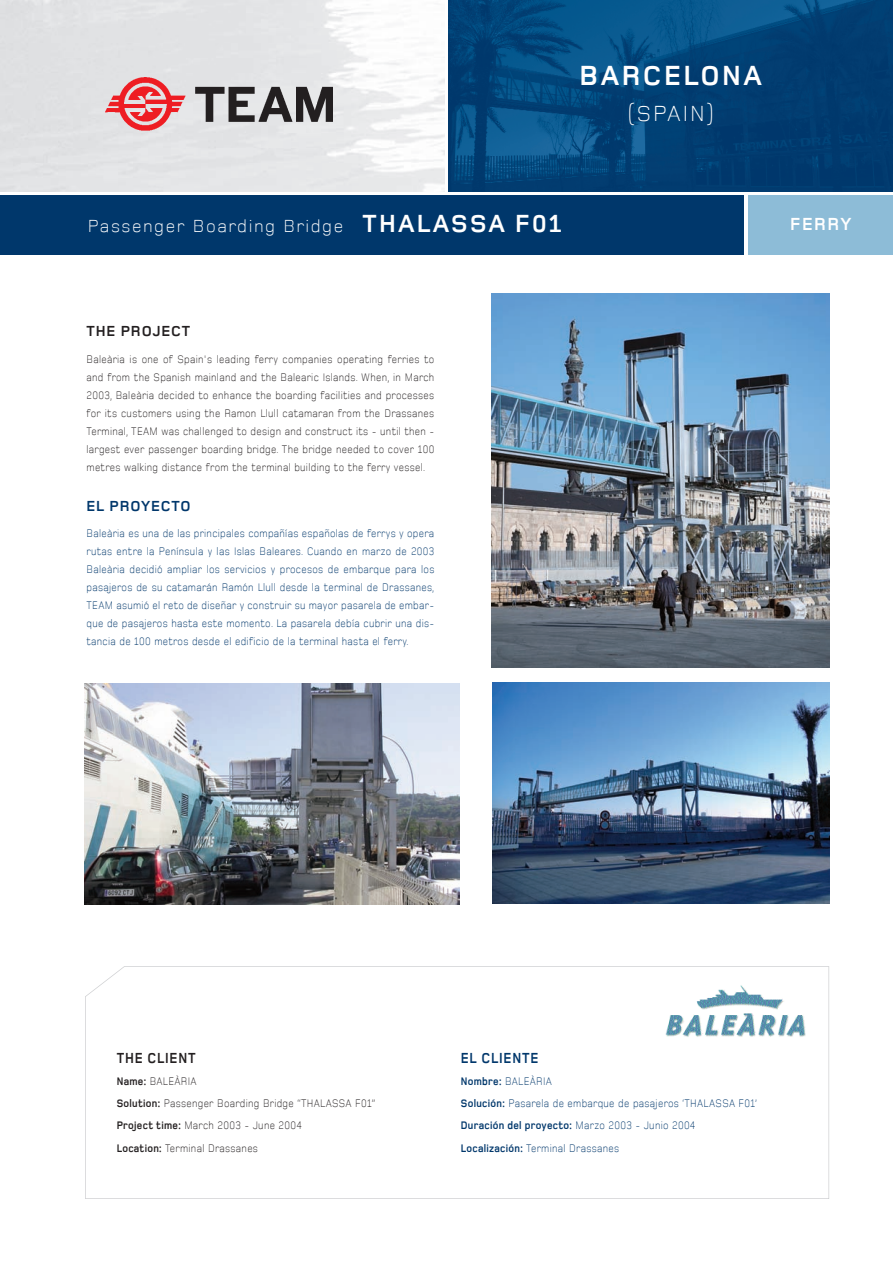
<style>
.page{position:relative;width:893px;height:1263px;background:#fff}
.page>*{position:absolute;margin:0;border:0;box-sizing:border-box;transform-origin:0 0}
.t1{font:700 28.5px "Foundry Monoline";letter-spacing:.085em;color:#fff}
.t2{font:300 22.5px "Foundry Monoline";letter-spacing:.085em;color:#fff}
.t3{font:300 18px "Foundry Monoline";letter-spacing:.085em;color:#fff}
.t4{font:700 18px "Foundry Monoline";letter-spacing:.085em;color:#fff}
.t5{font:700 15px "Foundry Monoline";letter-spacing:.055em;color:#231f20}
.t6{font:700 15px "Foundry Monoline";letter-spacing:.055em;color:#00376b}
.t7{font:700 15px "Foundry Monoline";letter-spacing:.055em;color:#231f20;scale:.9 1}
.t8{font:700 15px "Foundry Monoline";letter-spacing:.055em;color:#00376b;scale:.9 1}
.t9{font:300 11.25px/18px "Foundry Monoline";letter-spacing:.03em;color:#00376b;text-align:justify;scale:.9 1}
.t10{font:300 11.25px/18px "Foundry Monoline";letter-spacing:.03em;color:#231f20;text-align:justify;scale:.9 1}
.s1{font-weight:700;font-size:25.5px}
.s2{font-weight:700}
</style>
<div class="page">
<img style="left:0;top:0;width:444px;height:191px">
<div style="left:0;top:196px;width:744px;height:59px;background:#00376b"></div>
<img style="left:449px;top:0;width:444px;height:191px">
<img style="left:106px;top:78px;width:227px;height:53px">
<svg style="left:85px;top:966px;width:744px;height:233px"></svg>
<div style="left:748px;top:196px;width:145px;height:59px;background:#8dbcd7"></div>
<div style="left:662px;top:981px;width:155px;height:59px;background:#fff"></div>
<img style="left:665px;top:985px;width:141px;height:52px">
<img style="left:492px;top:293px;width:338px;height:374px">
<img style="left:492px;top:682px;width:338px;height:221px">
<img style="left:84px;top:683px;width:375px;height:221px">
<h1 class="t1" style="left:580px;top:61px;width:184px">BArCeLONA</h1>
<h2 class="t2" style="left:628px;top:102px;width:86px">(Spain)</h2>
<h3 class="t3" style="left:88px;top:216px;width:475px">passenger Boarding Bridge <span class="s1">THALASSA F01</span></h3>
<h3 class="t4" style="left:790px;top:214px;width:63px">Ferry</h3>
<h3 class="t5" style="left:87px;top:323px;width:105px">THe PrOJeCT</h3>
<p class="t10" style="left:87px;top:350px;width:388px">Baleària is one of Spain's leading ferry companies operating ferries to and from the Spanish mainland and the Balearic islands. When, in March 2003, Baleària decided to enhance the boarding facilities and processes for its customers using the Ramon Llull catamaran from the Drassanes Terminal, TEaM was challenged to design and construct its - until then - largest ever passenger boarding bridge. The bridge needed to cover 100 metres walking distance from the terminal building to the ferry vessel.</p>
<h3 class="t6" style="left:87px;top:498px;width:105px">eL PrOyeCTO</h3>
<p class="t9" style="left:87px;top:524px;width:388px">Baleària es una de las principales compañías españolas de ferrys y opera rutas entre la península y las islas Baleares. Cuando en marzo de 2003<br>Baleària decidió ampliar los servicios y procesos de embarque para los pasajeros de su catamarán Ramón Llull desde la terminal de Drassanes, TEaM asumió el reto de diseñar y construir su mayor pasarela de embar&shy;que de pasajeros hasta este momento. La pasarela debía cubrir una dis&shy;tancia de 100 metros desde el edificio de la terminal hasta el ferry.</p>
<h3 class="t7" style="left:117px;top:1050px;width:89px">THe CLieNT</h3>
<p class="t10" style="left:117px;top:1070px;width:289px;line-height:22.2px;text-align:left"><span class="s2">Name:</span> BaLEÀRia<br><span class="s2">Solution:</span> passenger Boarding Bridge “THaLaSSa F01” <span class="s2">Project time:</span> March 2003 - June 2004<br><span class="s2">Location:</span> Terminal Drassanes</p>
<h3 class="t8" style="left:461px;top:1050px;width:88px">eL CLieNTe</h3>
<p class="t9" style="left:461px;top:1070px;width:331px;line-height:22.2px;text-align:left"><span class="s2">Nombre:</span> BaLEÀRia<br><span class="s2">Solución:</span> pasarela de embarque de pasajeros ‘THaLaSSa F01’ <span class="s2">Duración del proyecto:</span> Marzo 2003 - Junio 2004<br><span class="s2">Localización:</span> Terminal Drassanes</p>
</div>
